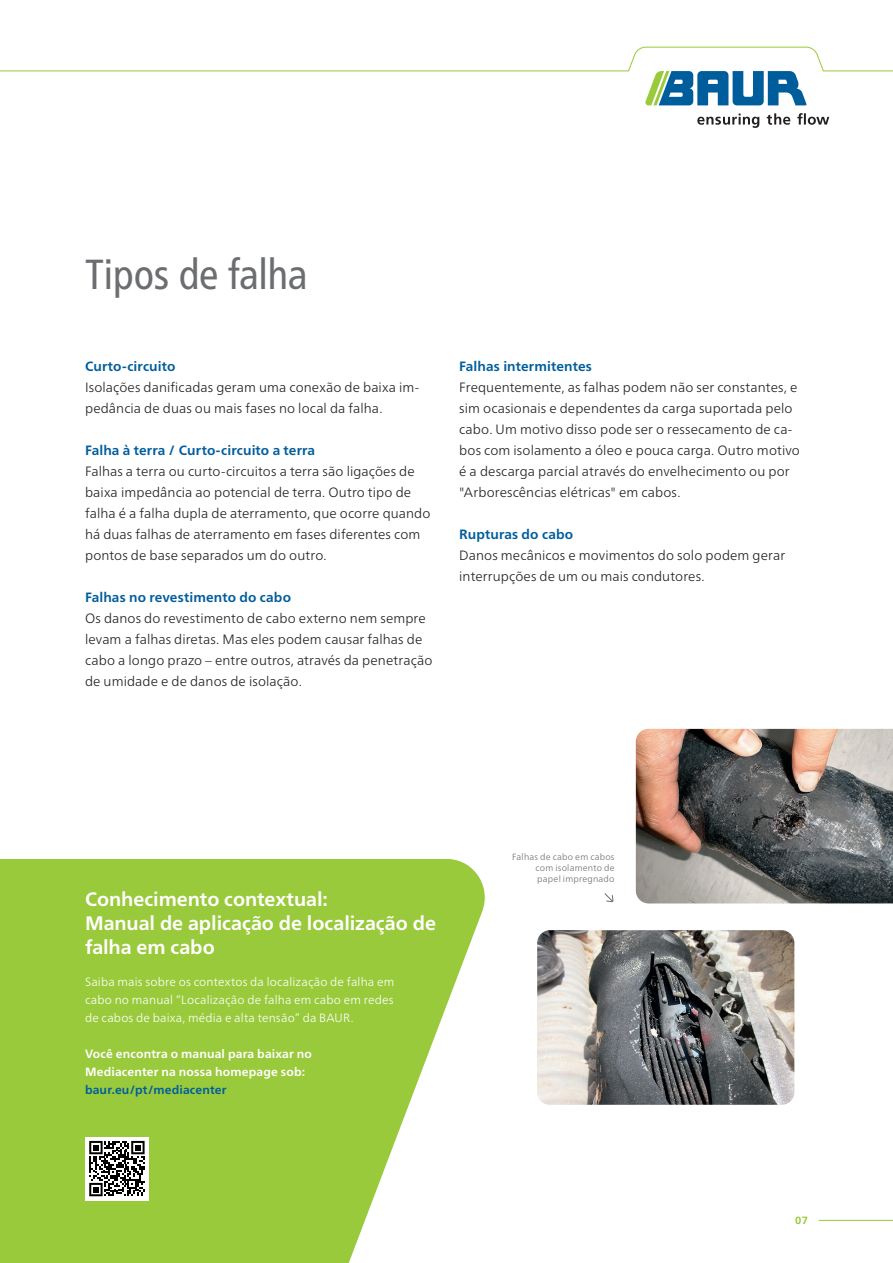
<style>
.page{position:relative;width:893px;height:1263px;background:#fff}
.page>*{position:absolute;margin:0;border:0;box-sizing:border-box;transform-origin:0 0}
.t1{font:condensed 42px "Frutiger Neue LTW1 G";letter-spacing:-.015em;color:#6c6d70}
.t2{font:700 19.5px/24px "Frutiger Neue LTW1 G";letter-spacing:-.005em;color:#fff}
.t3{font:300 13.5px/21px "Frutiger Neue LTW1 G";letter-spacing:.01em;color:#231f20}
.t4{font:700 13.5px "Frutiger Neue LTW1 G";letter-spacing:.005em;color:#005d9c}
.t5{font:300 12px/18px "Frutiger Neue LTW1 G";letter-spacing:.015em;color:#fff;text-align:justify}
.t6{font:700 12px/18px "Frutiger Neue LTW1 G";letter-spacing:.015em;color:#fff}
.t7{font:700 12px "Frutiger Neue LTW1 G";letter-spacing:.015em;color:#005d9c}
.t8{font:700 10.5px "Frutiger Neue LTW1 G";color:#99ca3b}
.t9{font:300 9px/10.8px "Frutiger Neue LTW1 G";letter-spacing:.025em;color:#6c6d70;text-align:justify}
</style>
<div class="page">
<svg style="left:0;top:859px;width:485px;height:404px;background:#a6d054"></svg>
<svg style="left:697px;top:113px;width:132px;height:15px"></svg>
<svg style="left:0;top:46px;width:893px;height:59px"></svg>
<hr style="left:819px;top:1220px;width:74px;height:1px;background:#99ca3b">
<svg style="left:604px;top:893px;width:10px;height:9px"></svg>
<img style="left:636px;top:729px;width:257px;height:174px">
<img style="left:537px;top:930px;width:257px;height:175px">
<div style="left:85px;top:1137px;width:63px;height:63px;background:#fff"></div>
<svg style="left:89px;top:1141px;width:56px;height:55px"></svg>
<p class="t1" style="left:85px;top:243px;width:224px">Tipos de falha</p>
<p class="t4" style="left:85px;top:357px;width:92px">Curto-circuito</p>
<p class="t3" style="left:85px;top:376px;width:336px">Isolações danificadas geram uma conexão de baixa im&shy;pedância de duas ou mais fases no local da falha.</p>
<p class="t4" style="left:85px;top:441px;width:232px">Falha à terra / Curto-circuito a terra</p>
<p class="t3" style="left:85px;top:460px;width:347px">Falhas a terra ou curto-circuitos a terra são ligações de baixa impedância ao potencial de terra. Outro tipo de falha é a falha dupla de aterramento, que ocorre quando há duas falhas de aterramento em fases diferentes com pontos de base separados um do outro.</p>
<p class="t4" style="left:85px;top:588px;width:207px">Falhas no revestimento do cabo</p>
<p class="t3" style="left:85px;top:607px;width:349px">Os danos do revestimento de cabo externo nem sempre levam a falhas diretas. Mas eles podem causar falhas de cabo a longo prazo – entre outros, através da penetração de umidade e de danos de isolação.</p>
<p class="t4" style="left:459px;top:357px;width:134px">Falhas intermitentes</p>
<p class="t3" style="left:459px;top:376px;width:342px">Frequentemente, as falhas podem não ser constantes, e sim ocasionais e dependentes da carga suportada pelo cabo. Um motivo disso pode ser o ressecamento de ca&shy;bos com isolamento a óleo e pouca carga. Outro motivo é a descarga parcial através do envelhecimento ou por "Arborescências elétricas" em cabos.</p>
<p class="t4" style="left:459px;top:525px;width:115px">Rupturas do cabo</p>
<p class="t3" style="left:459px;top:544px;width:327px">Danos mecânicos e movimentos do solo podem gerar interrupções de um ou mais condutores.</p>
<p class="t2" style="left:85px;top:885px;width:352px">Conhecimento contextual:<br>Manual de aplicação de localização de falha em cabo</p>
<p class="t5" style="left:85px;top:972px;width:311px">Saiba mais sobre os contextos da localização de falha em cabo no manual “Localização de falha em cabo em redes de cabos de baixa, média e alta tensão” da BAUR.</p>
<p class="t6" style="left:85px;top:1044px;width:228px">Você encontra o manual para baixar no<br>Mediacenter na nossa homepage sob:</p>
<p class="t7" style="left:85px;top:1081px;width:143px">baur.eu/pt/mediacenter</p>
<p class="t9" style="left:536px;top:851px;width:80px;text-indent:-23px">Falhas de cabo em cabos com isolamento de papel impregnado</p>
<p class="t8" style="left:795px;top:1213px;width:14px">07</p>
</div>
